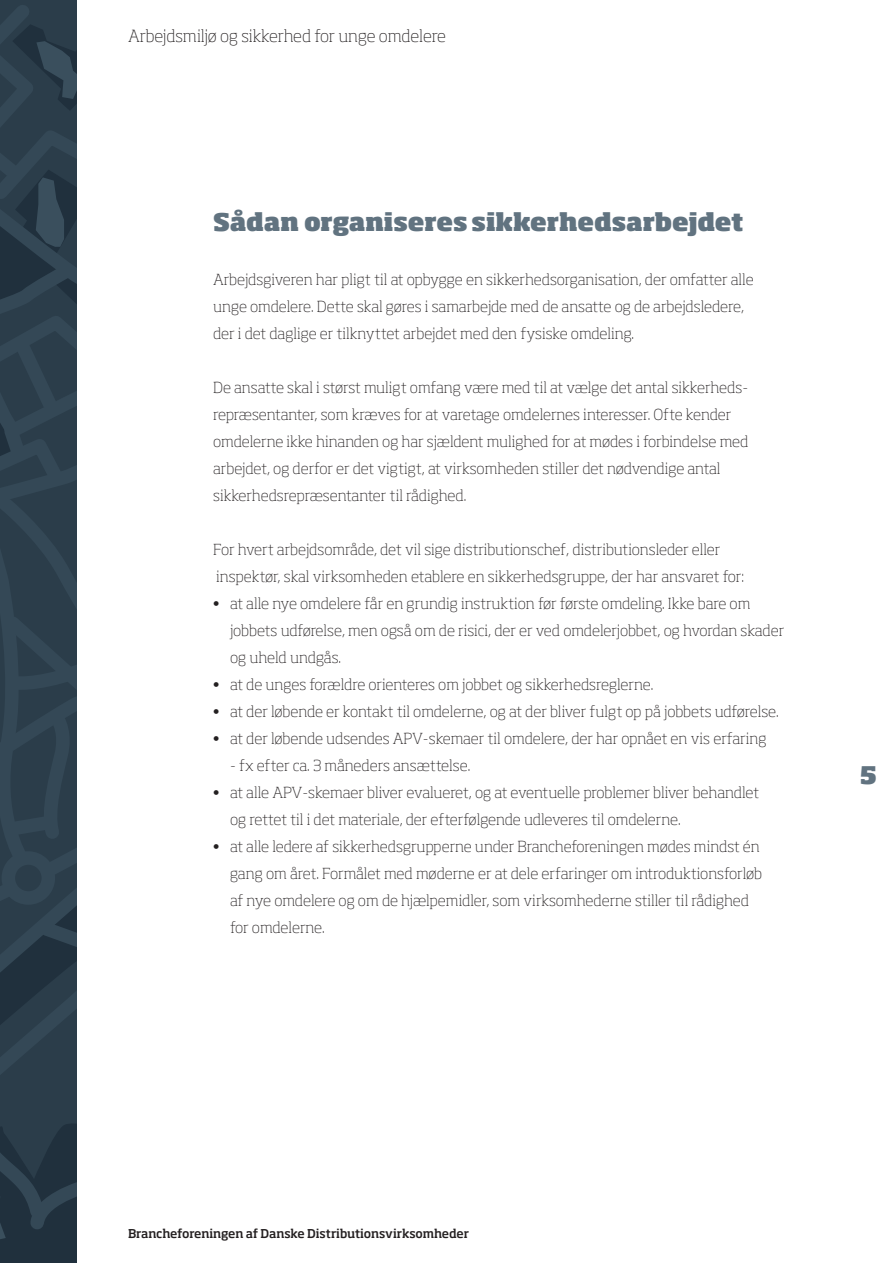
<style>
.page{position:relative;width:893px;height:1263px;background:#fff}
.page>*{position:absolute;margin:0;border:0;box-sizing:border-box;transform-origin:0 0}
.t1{font:800 24px "Soho Std";color:#617380}
.t2{font:200 16.5px "Soho Std";letter-spacing:-.005em;color:#231f20}
.t3{font:200 15px/27px "Soho Std";color:#231f20}
.t4{font:500 12px "Soho Std";letter-spacing:-.005em;color:#231f20}
.s1{font-family:"Neo Sans Pro";font-weight:400}
</style>
<div class="page">
<svg style="left:0;top:0;width:77px;height:1263px;background:#2c3e4b"></svg>
<p class="t2" style="left:128px;top:29px;width:319px">Arbejdsmiljø og sikkerhed for unge omdelere</p>
<h1 class="t1" style="left:213px;top:212px;width:531px">Sådan organiseres sikkerhedsarbejdet</h1>
<p class="t3" style="left:213px;top:267px;width:542px">Arbejdsgiveren har pligt til at opbygge en sikkerhedsorganisation, der omfatter alle unge omdelere. Dette skal gøres i samarbejde med de ansatte og de arbejdsledere, der i det daglige er tilknyttet arbejdet med den fysiske omdeling.</p>
<p class="t3" style="left:213px;top:375px;width:537px">De ansatte skal i størst muligt omfang være med til at vælge det antal sikkerheds&shy;repræsentanter, som kræves for at varetage omdelernes interesser. Ofte kender omdelerne ikke hinanden og har sjældent mulighed for at mødes i forbindelse med arbejdet, og derfor er det vigtigt, at virksomheden stiller det nødvendige antal sikkerhedsrepræsentanter til rådighed.</p>
<p class="t3" style="left:213px;top:537px;width:532px">For hvert arbejdsområde, det vil sige distributionschef, distributionsleder eller inspektør, skal virksomheden etablere en sikkerhedsgruppe, der har ansvaret for:</p>
<p class="t3" style="left:230px;top:591px;width:555px;text-indent:-17px"><span class="s1">•</span> at alle nye omdelere får en grundig instruktion før første omdeling. Ikke bare om jobbets udførelse, men også om de risici, der er ved omdelerjobbet, og hvordan skader og uheld undgås.</p>
<p class="t3" style="left:213px;top:672px;width:442px"><span class="s1">•</span> at de unges forældre orienteres om jobbet og sikkerhedsreglerne.</p>
<p class="t3" style="left:213px;top:699px;width:567px"><span class="s1">•</span> at der løbende er kontakt til omdelerne, og at der bliver fulgt op på jobbets udførelse.</p>
<p class="t3" style="left:213px;top:726px;width:555px"><span class="s1">•</span> at der løbende udsendes APV-skemaer til omdelere, der har opnået en vis erfaring</p>
<p class="t3" style="left:230px;top:753px;width:242px">- fx efter ca. 3 måneders ansættelse.</p>
<p class="t3" style="left:230px;top:780px;width:530px;text-indent:-17px"><span class="s1">•</span> at alle APV-skemaer bliver evalueret, og at eventuelle problemer bliver behandlet og rettet til i det materiale, der efterfølgende udleveres til omdelerne.</p>
<p class="t3" style="left:230px;top:834px;width:533px;text-indent:-17px"><span class="s1">•</span> at alle ledere af sikkerhedsgrupperne under Brancheforeningen mødes mindst én gang om året. Formålet med møderne er at dele erfaringer om introduktionsforløb af nye omdelere og om de hjælpemidler, som virksomhederne stiller til rådighed for omdelerne.</p>
<h1 class="t1" style="left:860px;top:765px;width:18px">5</h1>
<p class="t4" style="left:128px;top:1229px;width:342px">Brancheforeningen af Danske Distributionsvirksomheder</p>
</div>
